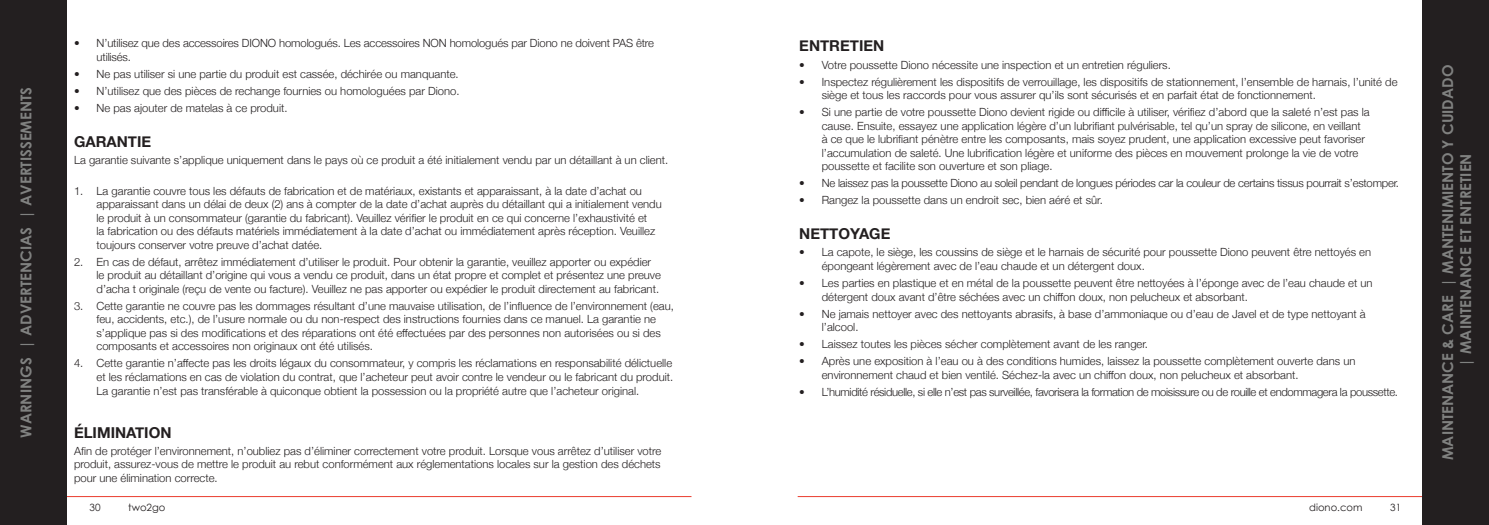
<style>
.page{position:relative;width:1489px;height:525px;background:#fff}
.page>*{position:absolute;margin:0;border:0;box-sizing:border-box;transform-origin:0 0}
.t1{font:700 15px/18px "Century Gothic";color:#808180;text-align:center}
.t2{font:700 15px "Helvetica Neue";color:#231f20}
.t3{font:300 11.25px/13.5px "Helvetica Neue";color:#231f20}
.t4{font:300 11.25px "Helvetica Neue";letter-spacing:-.03em;color:#231f20}
.t5{font:300 11.25px "Helvetica Neue";letter-spacing:-.02em;color:#231f20}
.t6{font:10px "Century Gothic";color:#231f20}
</style>
<div class="page">
<hr style="left:797px;top:496px;width:638px;height:1px;background:#ea3d2f">
<hr style="left:53px;top:496px;width:638px;height:1px;background:#ea3d2f">
<div style="left:1421px;top:0;width:67px;height:524px;background:#231f20"></div>
<div style="left:0;top:0;width:67px;height:524px;background:#231f20"></div>
<p class="t1" style="left:17px;top:437px;width:352px;rotate:-90deg">WARNINGS | ADVERTENCIAS | AVERTISSEMENTS</p>
<p class="t3" style="left:96px;top:36px;width:559px;text-indent:-22px">• N’utilisez que des accessoires DIONO homologués. Les accessoires NON homologués par Diono ne doivent PAS être utilisés.</p>
<p class="t3" style="left:74px;top:66px;width:386px">• Ne pas utiliser si une partie du produit est cassée, déchirée ou manquante.</p>
<p class="t3" style="left:74px;top:83px;width:387px">• N’utilisez que des pièces de rechange fournies ou homologuées par Diono.</p>
<p class="t3" style="left:74px;top:100px;width:215px">• Ne pas ajouter de matelas à ce produit.</p>
<p class="t2" style="left:74px;top:130px;width:79px">GARANTIE</p>
<p class="t3" style="left:74px;top:152px;width:595px">La garantie suivante s’applique uniquement dans le pays où ce produit a été initialement vendu par un détaillant à un client.</p>
<p class="t3" style="left:96px;top:183px;width:566px;text-indent:-22px">1. La garantie couvre tous les défauts de fabrication et de matériaux, existants et apparaissant, à la date d’achat ou apparaissant dans un délai de deux (2) ans à compter de la date d’achat auprès du détaillant qui a initialement vendu le produit à un consommateur (garantie du fabricant). Veuillez vérifier le produit en ce qui concerne l’exhaustivité et<br>la fabrication ou des défauts matériels immédiatement à la date d’achat ou immédiatement après réception. Veuillez toujours conserver votre preuve d’achat datée.</p>
<p class="t3" style="left:96px;top:254px;width:566px;text-indent:-22px">2. En cas de défaut, arrêtez immédiatement d’utiliser le produit. Pour obtenir la garantie, veuillez apporter ou expédier le produit au détaillant d’origine qui vous a vendu ce produit, dans un état propre et complet et présentez une preuve d’acha t originale (reçu de vente ou facture). Veuillez ne pas apporter ou expédier le produit directement au fabricant.</p>
<p class="t3" style="left:96px;top:298px;width:579px;text-indent:-22px">3. Cette garantie ne couvre pas les dommages résultant d’une mauvaise utilisation, de l’influence de l’environnement (eau, feu, accidents, etc.), de l’usure normale ou du non-respect des instructions fournies dans ce manuel. La garantie ne s’applique pas si des modifications et des réparations ont été effectuées par des personnes non autorisées ou si des composants et accessoires non originaux ont été utilisés.</p>
<p class="t3" style="left:96px;top:355px;width:578px;text-align:justify;text-indent:-22px">4. Cette garantie n’affecte pas les droits légaux du consommateur, y compris les réclamations en responsabilité délictuelle et les réclamations en cas de violation du contrat, que l’acheteur peut avoir contre le vendeur ou le fabricant du produit.<br>La garantie n’est pas transférable à quiconque obtient la possession ou la propriété autre que l’acheteur original.</p>
<p class="t2" style="left:74px;top:420px;width:99px">ÉLIMINATION</p>
<p class="t3" style="left:74px;top:443px;width:589px;text-align:justify">Afin de protéger l’environnement, n’oubliez pas d’éliminer correctement votre produit. Lorsque vous arrêtez d’utiliser votre produit, assurez-vous de mettre le produit au rebut conformément aux réglementations locales sur la gestion des déchets pour une élimination correcte.</p>
<p class="t2" style="left:799px;top:34px;width:86px">ENTRETIEN</p>
<p class="t3" style="left:799px;top:57px;width:373px">• Votre poussette Diono nécessite une inspection et un entretien réguliers.</p>
<p class="t3" style="left:821px;top:74px;width:577px;text-indent:-22px">• Inspectez régulièrement les dispositifs de verrouillage, les dispositifs de stationnement, l’ensemble de harnais, l’unité de siège et tous les raccords pour vous assurer qu’ils sont sécurisés et en parfait état de fonctionnement.</p>
<p class="t3" style="left:821px;top:104px;width:549px;text-indent:-22px">• Si une partie de votre poussette Diono devient rigide ou difficile à utiliser, vérifiez d’abord que la saleté n’est pas la cause. Ensuite, essayez une application légère d’un lubrifiant pulvérisable, tel qu’un spray de silicone, en veillant<br>à ce que le lubrifiant pénètre entre les composants, mais soyez prudent, une application excessive peut favoriser l’accumulation de saleté. Une lubrification légère et uniforme des pièces en mouvement prolonge la vie de votre poussette et facilite son ouverture et son pliage.</p>
<p class="t5" style="left:799px;top:174px;width:601px">• Ne laissez pas la poussette Diono au soleil pendant de longues périodes car la couleur de certains tissus pourrait s’estomper.</p>
<p class="t3" style="left:799px;top:193px;width:305px">• Rangez la poussette dans un endroit sec, bien aéré et sûr.</p>
<p class="t2" style="left:799px;top:222px;width:93px">NETTOYAGE</p>
<p class="t3" style="left:821px;top:245px;width:551px;text-indent:-22px">• La capote, le siège, les coussins de siège et le harnais de sécurité pour poussette Diono peuvent être nettoyés en épongeant légèrement avec de l’eau chaude et un détergent doux.</p>
<p class="t3" style="left:821px;top:275px;width:552px;text-indent:-22px">• Les parties en plastique et en métal de la poussette peuvent être nettoyées à l’éponge avec de l’eau chaude et un détergent doux avant d’être séchées avec un chiffon doux, non pelucheux et absorbant.</p>
<p class="t3" style="left:821px;top:306px;width:545px;text-indent:-22px">• Ne jamais nettoyer avec des nettoyants abrasifs, à base d’ammoniaque ou d’eau de Javel et de type nettoyant à l’alcool.</p>
<p class="t3" style="left:799px;top:336px;width:350px">• Laissez toutes les pièces sécher complètement avant de les ranger.</p>
<p class="t3" style="left:821px;top:353px;width:535px;text-indent:-22px">• Après une exposition à l’eau ou à des conditions humides, laissez la poussette complètement ouverte dans un environnement chaud et bien ventilé. Séchez-la avec un chiffon doux, non pelucheux et absorbant.</p>
<p class="t4" style="left:799px;top:382px;width:600px">• L’humidité résiduelle, si elle n’est pas surveillée, favorisera la formation de moisissure ou de rouille et endommagera la poussette.</p>
<p class="t6" style="left:89px;top:500px;width:13px">30</p>
<p class="t6" style="left:128px;top:500px;width:39px">two2go</p>
<p class="t6" style="left:1309px;top:501px;width:55px">diono.com</p>
<p class="t6" style="left:1389px;top:501px;width:13px">31</p>
<p class="t1" style="left:1437px;top:460px;width:396px;rotate:-90deg">MAINTENANCE &amp; CARE | MANTENIMIENTO Y CUIDADO | MAINTENANCE ET ENTRETIEN</p>
</div>
